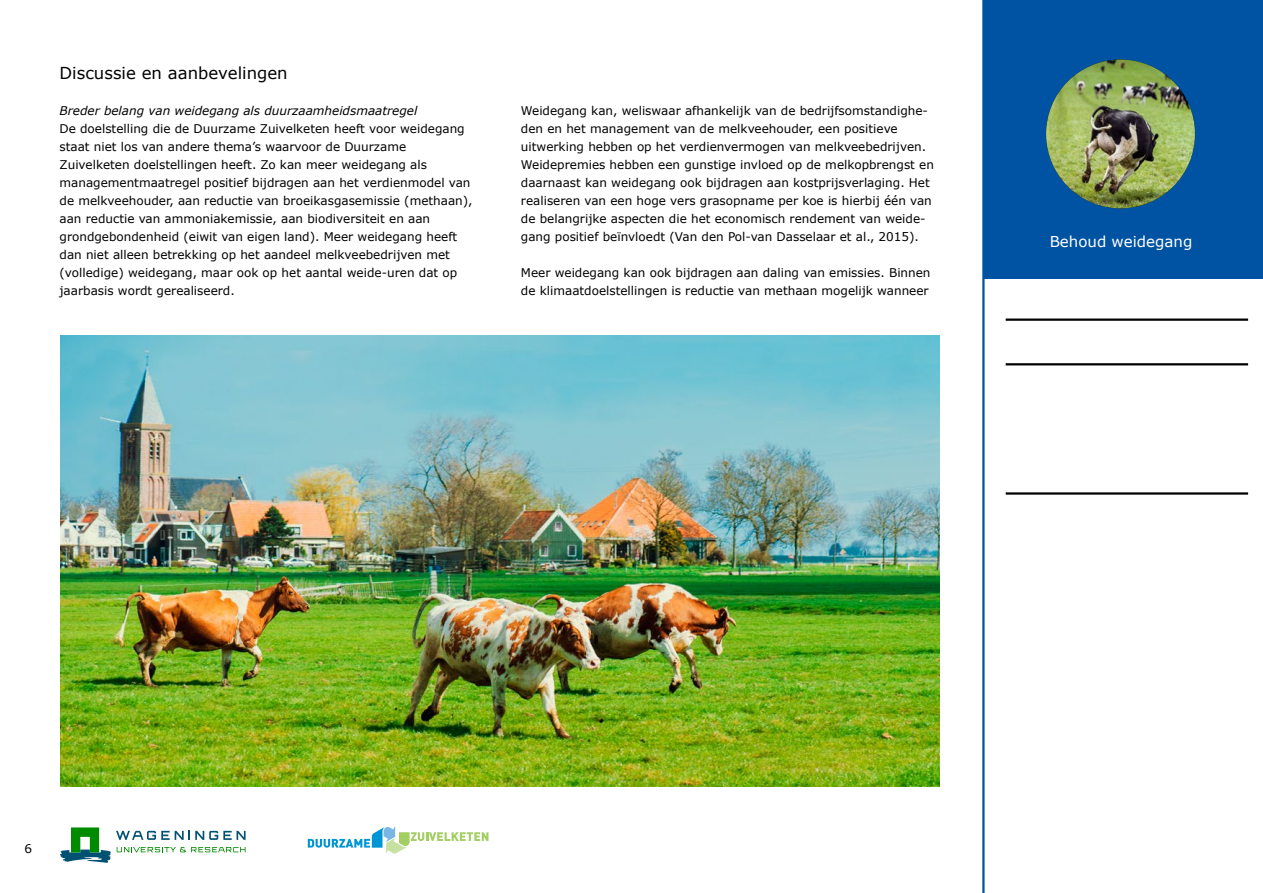
<style>
.page{position:relative;width:1263px;height:893px;background:#fff}
.page>*{position:absolute;margin:0;border:0;box-sizing:border-box;transform-origin:0 0}
.H2_Kop_tussenkop{font:16.5px "Verdana";color:#000}
.t1{font:15px "Verdana";color:#fff}
.Platte_tekst{font:12px/18px "Verdana";color:#000}
.Platte_tekst-2{font:italic 12px "Verdana";color:#000}
</style>
<div class="page">
<hr style="left:982px;top:0;width:2px;height:893px;background:#0053a3">
<hr style="left:1006px;top:363px;width:242px;height:2px;background:#000">
<hr style="left:1006px;top:318px;width:242px;height:3px;background:#000">
<hr style="left:1006px;top:492px;width:242px;height:3px;background:#000">
<img style="left:60px;top:336px;width:880px;height:451px">
<div style="left:983px;top:0;width:280px;height:279px;background:#0053a3"></div>
<img style="left:1046px;top:60px;width:149px;height:148px;border-radius:74px">
<svg style="left:60px;top:827px;width:186px;height:36px"></svg>
<svg style="left:308px;top:826px;width:180px;height:28px"></svg>
<h2 class="H2_Kop_tussenkop" style="left:60px;top:62px;width:230px">Discussie en aanbevelingen</h2>
<p class="Platte_tekst-2" style="left:60px;top:102px;width:359px">Breder belang van weidegang als duurzaamheidsmaatregel</p>
<p class="Platte_tekst" style="left:60px;top:120px;width:415px">De doelstelling die de Duurzame Zuivelketen heeft voor weidegang staat niet los van andere thema’s waarvoor de Duurzame Zuivelketen doelstellingen heeft. Zo kan meer weidegang als managementmaatregel positief bijdragen aan het verdienmodel van de melkveehouder, aan reductie van broeikasgasemissie (methaan), aan reductie van ammoniakemissie, aan biodiversiteit en aan grondgebondenheid (eiwit van eigen land). Meer weidegang heeft dan niet alleen betrekking op het aandeel melkveebedrijven met (volledige) weidegang, maar ook op het aantal weide-uren dat op jaarbasis wordt gerealiseerd.</p>
<p class="Platte_tekst" style="left:521px;top:102px;width:414px">Weidegang kan, weliswaar afhankelijk van de bedrijfsomstandighe&shy;den en het management van de melkveehouder, een positieve uitwerking hebben op het verdienvermogen van melkveebedrijven.<br>Weidepremies hebben een gunstige invloed op de melkopbrengst en daarnaast kan weidegang ook bijdragen aan kostprijsverlaging. Het realiseren van een hoge vers grasopname per koe is hierbij één van de belangrijke aspecten die het economisch rendement van weide&shy;gang positief beïnvloedt (Van den Pol-van Dasselaar et al., 2015).</p>
<p class="Platte_tekst" style="left:521px;top:264px;width:411px">Meer weidegang kan ook bijdragen aan daling van emissies. Binnen de klimaatdoelstellingen is reductie van methaan mogelijk wanneer</p>
<p class="t1" style="left:1050px;top:231px;width:144px">Behoud weidegang</p>
<p class="Platte_tekst" style="left:24px;top:840px;width:9px">6</p>
</div>
